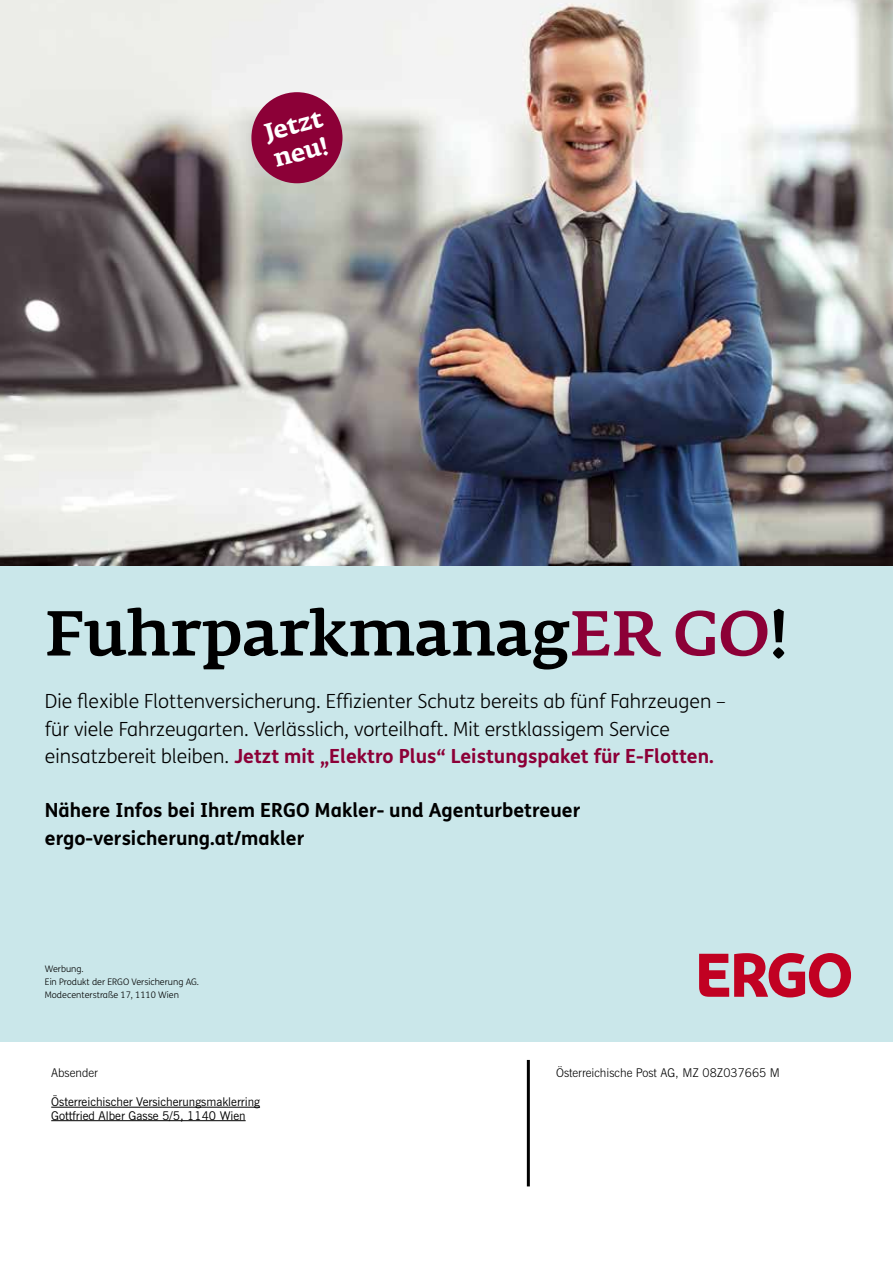
<style>
.page{position:relative;width:893px;height:1263px;background:#fff}
.page>*{position:absolute;margin:0;border:0;box-sizing:border-box;transform-origin:0 0}
.t1{font:500 62.7px "Fedra Serif A Pro";color:#000}
.t2{font:700 23.85px/27.5px "Fedra Serif A Pro";color:#fff}
.t3{font:300 19.5px/27.3px "FS Me";color:#000}
.t4{font:700 19.5px/27.3px "FS Me";color:#000}
.t5{font:12px/13.5px "News Gothic BT";color:#000}
.t6{font:300 12px "News Gothic BT";color:#000}
.t7{font:300 9px/12.6px "FS Me";color:#000}
.s1{color:#8c0037}
.s2{font-weight:700;color:#8c0037}
</style>
<div class="page">
<hr style="left:527px;top:1060px;width:3px;height:126px;background:#000">
<hr style="left:51px;top:1107px;width:209px;height:1px;background:#000">
<hr style="left:51px;top:1120px;width:195px;height:1px;background:#000">
<div style="left:0;top:520px;width:893px;height:522px;background:#cae7ea"></div>
<svg style="left:699px;top:953px;width:152px;height:44px"></svg>
<img style="left:0;top:0;width:893px;height:566px">
<div style="left:251px;top:92px;width:91px;height:91px;background:#8c0037;border-radius:50%"></div>
<p class="t2" style="left:261px;top:120px;width:61px;rotate:-15deg">Jetzt neu!</p>
<h1 class="t1" style="left:45px;top:597px;width:744px">Fuhrparkmanag<span class="s1">ER GO</span>!</h1>
<p class="t3" style="left:45px;top:687px;width:683px">Die flexible Flottenversicherung. Effizienter Schutz bereits ab fünf Fahrzeugen – für viele Fahrzeugarten. Verlässlich, vorteilhaft. Mit erstklassigem Service einsatzbereit bleiben. <span class="s2">Jetzt mit „Elektro Plus“ Leistungspaket für E-Flotten.</span></p>
<p class="t4" style="left:45px;top:796px;width:537px">Nähere Infos bei Ihrem ERGO Makler- und Agenturbetreuer ergo-versicherung.at/makler</p>
<p class="t7" style="left:45px;top:962px;width:156px">Werbung.<br>Ein Produkt der ERGO Versicherung AG.<br>Modecenterstraße 17, 1110 Wien</p>
<p class="t6" style="left:51px;top:1065px;width:48px">Absender</p>
<p class="t6" style="left:556px;top:1065px;width:225px">Österreichische Post AG, MZ 08Z037665 M</p>
<p class="t5" style="left:51px;top:1095px;width:210px">Österreichischer Versicherungsmaklerring<br>Gottfried Alber Gasse 5/5, 1140 Wien</p>
</div>
